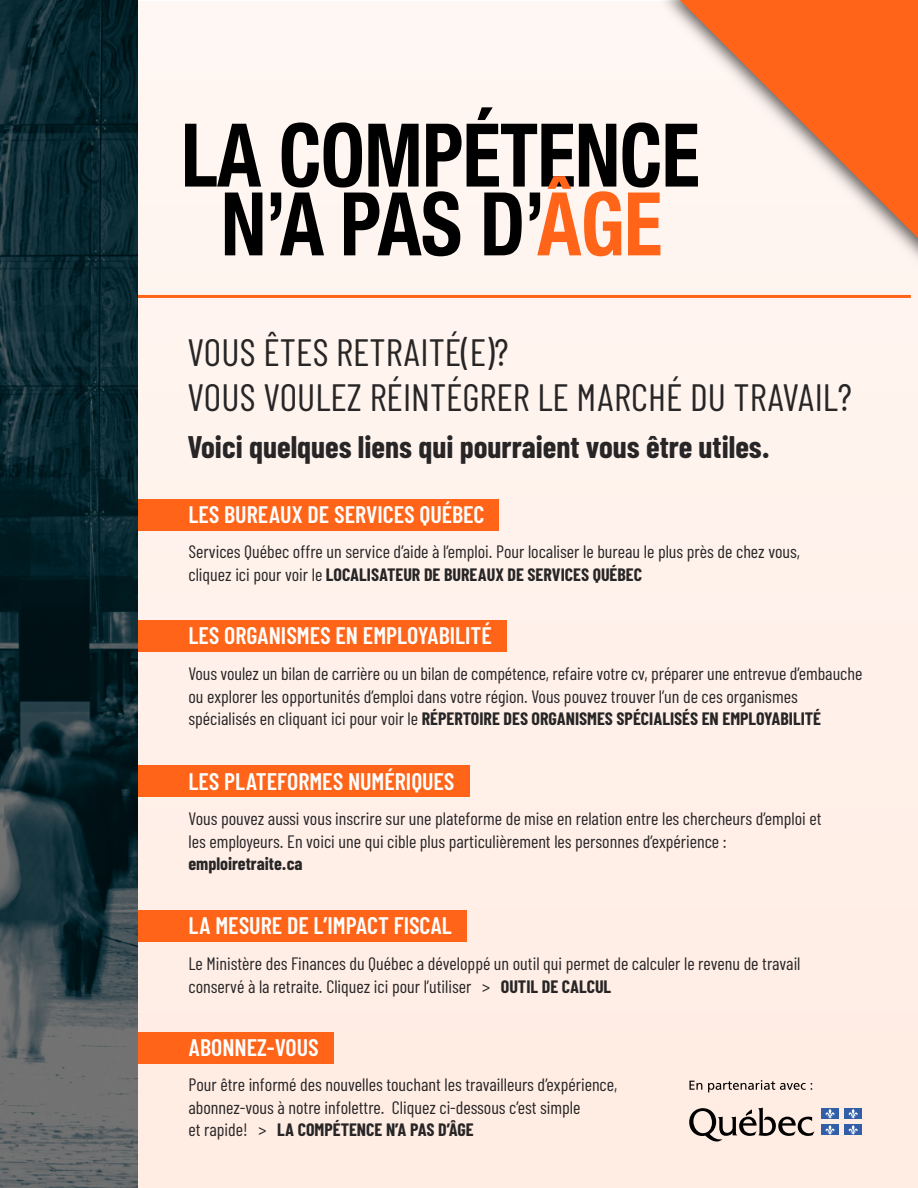
<style>
.page{position:relative;width:918px;height:1188px;background:#fff}
.page>*{position:absolute;margin:0;border:0;box-sizing:border-box;transform-origin:0 0}
.t1{font:38.25px/45.2px "Barlow Condensed";color:#272526}
.t2{font:700 31.35px "Barlow Condensed";color:#272526}
.t3{font:600 24px "Barlow Condensed";color:#fff}
.t4{font:18px/22.5px "Barlow Condensed";color:#272526}
.t5{font:700 18px "Barlow Condensed";color:#272526}
.s1{font-weight:700}
</style>
<div class="page">
<div style="left:24px;top:1px;width:894px;height:1187px;background:#fff1ea"></div>
<svg style="left:185px;top:124px;width:76px;height:63px"></svg>
<svg style="left:225px;top:193px;width:37px;height:62px"></svg>
<svg style="left:271px;top:107px;width:380px;height:149px"></svg>
<hr style="left:1px;top:295px;width:910px;height:3px;background:#ff6418">
<img style="left:651px;top:0;width:267px;height:259px">
<svg style="left:669px;top:0;width:249px;height:252px"></svg>
<div style="left:124px;top:499px;width:375px;height:31px;background:#ff6418"></div>
<div style="left:124px;top:620px;width:382px;height:32px;background:#ff6418"></div>
<div style="left:124px;top:765px;width:345px;height:32px;background:#ff6418"></div>
<div style="left:124px;top:910px;width:342px;height:32px;background:#ff6418"></div>
<div style="left:124px;top:1032px;width:209px;height:31px;background:#ff6418"></div>
<div style="left:0;top:0;width:138px;height:1188px;background:#000;opacity:.55"></div>
<svg style="left:689px;top:1108px;width:126px;height:34px"></svg>
<div style="left:821px;top:1108px;width:18px;height:11px;background:#325ea8"></div>
<svg style="left:825px;top:1109px;width:10px;height:10px"></svg>
<div style="left:844px;top:1108px;width:18px;height:11px;background:#325ea8"></div>
<svg style="left:848px;top:1109px;width:10px;height:10px"></svg>
<div style="left:821px;top:1124px;width:18px;height:11px;background:#325ea8"></div>
<svg style="left:825px;top:1125px;width:10px;height:10px"></svg>
<div style="left:844px;top:1124px;width:18px;height:11px;background:#325ea8"></div>
<svg style="left:848px;top:1125px;width:10px;height:10px"></svg>
<svg style="left:689px;top:1081px;width:13px;height:9px"></svg>
<svg style="left:708px;top:1080px;width:104px;height:12px"></svg>
<p class="t1" style="left:188px;top:334px;width:666px">VOUS ÊTES RETRAITÉ(E)?<br>VOUS VOULEZ RÉINTÉGRER LE MARCHÉ DU TRAVAIL?</p>
<p class="t2" style="left:187px;top:429px;width:584px">Voici quelques liens qui pourraient vous être utiles.</p>
<p class="t3" style="left:188px;top:501px;width:298px">LES BUREAUX DE SERVICES QUÉBEC</p>
<p class="t4" style="left:188px;top:543px;width:613px">Services Québec offre un service d’aide à l’emploi. Pour localiser le bureau le plus près de chez vous, cliquez ici pour voir le <span class="s1">LOCALISATEUR DE BUREAUX DE SERVICES QUÉBEC</span></p>
<p class="t3" style="left:188px;top:622px;width:305px">LES ORGANISMES EN EMPLOYABILITÉ</p>
<p class="t4" style="left:188px;top:665px;width:676px">Vous voulez un bilan de carrière ou un bilan de compétence, refaire votre cv, préparer une entrevue d’em bauche ou explorer les opportunités d’emploi dans votre région. Vous pouvez trouver l’un de ces organismes spécialisés en cliquant ici pour voir le <span class="s1">RÉPERTOIRE DES ORGANISMES SPÉCIALISÉS EN EMPLOYABILITÉ</span></p>
<p class="t3" style="left:188px;top:767px;width:268px">LES PLATEFORMES NUMÉRIQUES</p>
<p class="t4" style="left:188px;top:809px;width:635px">Vous pouvez aussi vous inscrire sur une plateforme de mise en relation entre les chercheurs d’emploi et les employeurs. En voici une qui cible plus particulièrement les personnes d’expérience :</p>
<p class="t5" style="left:188px;top:853px;width:116px">emploiretraite.ca</p>
<p class="t3" style="left:188px;top:912px;width:265px">LA MESURE DE L’IMPACT FISCAL</p>
<p class="t4" style="left:188px;top:954px;width:614px">Le Ministère des Finances du Québec a développé un outil qui permet de calculer le revenu de travail conservé à la retraite. Cliquez ici pour l’utiliser &gt; <span class="s1">OUTIL DE CALCUL</span></p>
<p class="t3" style="left:188px;top:1034px;width:132px">ABONNEZ-VOUS</p>
<p class="t4" style="left:188px;top:1076px;width:430px">Pour être informé des nouvelles touchant les travailleurs d’expérience, abonnez-vous à notre infolettre. Cliquez ci-dessous c’est simple<br>et rapide! &gt; <span class="s1">LA COMPÉTENCE N’A PAS D’ÂGE</span></p>
</div>
